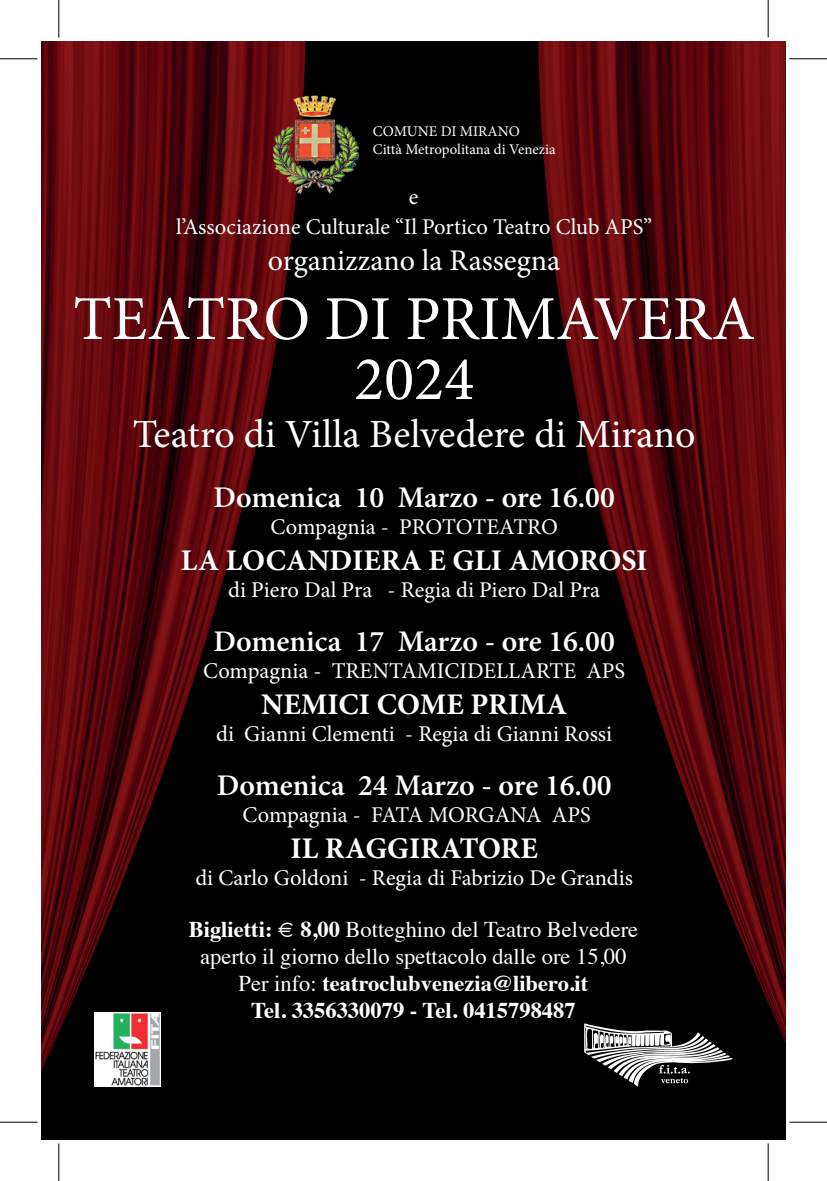
<style>
.page{position:relative;width:827px;height:1181px;background:#fff}
.page>*{position:absolute;margin:0;border:0;box-sizing:border-box;transform-origin:0 0}
.t1{font:62.5px/60px "Minion Pro";color:#fff;text-align:center}
.t2{font:40px "Minion Pro";color:#fff}
.t3{font:600 30px "Minion Pro";color:#fff}
.t4{font:700 30px "Minion Pro";color:#fff}
.t5{font:30px "Minion Pro";color:#fff}
.t6{font:22.5px "Minion Pro";color:#fff}
.t7{font:22.5px/27px "Times";color:#fff;text-align:center}
.t8{font:14.75px/17.8px "Minion Pro";color:#fff}
.s1{font-weight:700}
</style>
<div class="page">
<img style="left:41px;top:41px;width:744px;height:1098px">
<img style="left:94px;top:1012px;width:67px;height:74px">
<img style="left:266px;top:94px;width:97px;height:102px">
<svg style="left:584px;top:1023px;width:148px;height:63px"></svg>
<hr style="left:0;top:58px;width:38px;height:1px;background:#000">
<hr style="left:789px;top:58px;width:37px;height:1px;background:#000">
<hr style="left:0;top:1121px;width:38px;height:1px;background:#000">
<hr style="left:789px;top:1121px;width:37px;height:1px;background:#000">
<hr style="left:58px;top:0;width:1px;height:38px;background:#000">
<hr style="left:58px;top:1143px;width:1px;height:38px;background:#000">
<hr style="left:767px;top:0;width:1px;height:38px;background:#000">
<hr style="left:767px;top:1143px;width:1px;height:38px;background:#000">
<p class="t8" style="left:372px;top:122px;width:184px">COMUNE DI MIRANO<br>Città Metropolitana di Venezia</p>
<p class="t6" style="left:408px;top:182px;width:11px">e</p>
<p class="t6" style="left:176px;top:212px;width:477px">l’Associazione Culturale “Il Portico Teatro Club APS”</p>
<h3 class="t5" style="left:268px;top:240px;width:294px">organizzano la Rassegna</h3>
<h1 class="t1" style="left:73px;top:289px;width:683px">TEATRO DI PRIMAVERA<br>2024</h1>
<h2 class="t2" style="left:133px;top:407px;width:564px">Teatro di Villa Belvedere di Mirano</h2>
<h3 class="t3" style="left:213px;top:477px;width:403px">Domenica 10 Marzo - ore 16.00</h3>
<p class="t6" style="left:270px;top:512px;width:289px">Compagnia - PROTOTEATRO</p>
<h3 class="t4" style="left:181px;top:539px;width:468px">LA LOCANDIERA E GLI AMOROSI</h3>
<p class="t6" style="left:228px;top:575px;width:373px">di Piero Dal Pra - Regia di Piero Dal Pra</p>
<h3 class="t3" style="left:213px;top:621px;width:403px">Domenica 17 Marzo - ore 16.00</h3>
<p class="t6" style="left:203px;top:656px;width:423px">Compagnia - TRENTAMICIDELLARTE APS</p>
<h3 class="t4" style="left:261px;top:683px;width:307px">NEMICI COME PRIMA</h3>
<p class="t6" style="left:216px;top:719px;width:397px">di Gianni Clementi - Regia di Gianni Rossi</p>
<h3 class="t3" style="left:217px;top:765px;width:396px">Domenica 24 Marzo - ore 16.00</h3>
<p class="t6" style="left:242px;top:800px;width:349px">Compagnia - FATA MORGANA APS</p>
<h3 class="t4" style="left:290px;top:827px;width:249px">IL RAGGIRATORE</h3>
<p class="t6" style="left:195px;top:863px;width:439px">di Carlo Goldoni - Regia di Fabrizio De Grandis</p>
<p class="t7" style="left:189px;top:914px;width:451px"><span class="s1">Biglietti: € 8,00</span> Botteghino del Teatro Belvedere aperto il giorno dello spettacolo dalle ore 15,00<br>Per info: <span class="s1">teatroclubvenezia@libero.it<br>Tel. 3356330079 - Tel. 0415798487</span></p>
</div>
